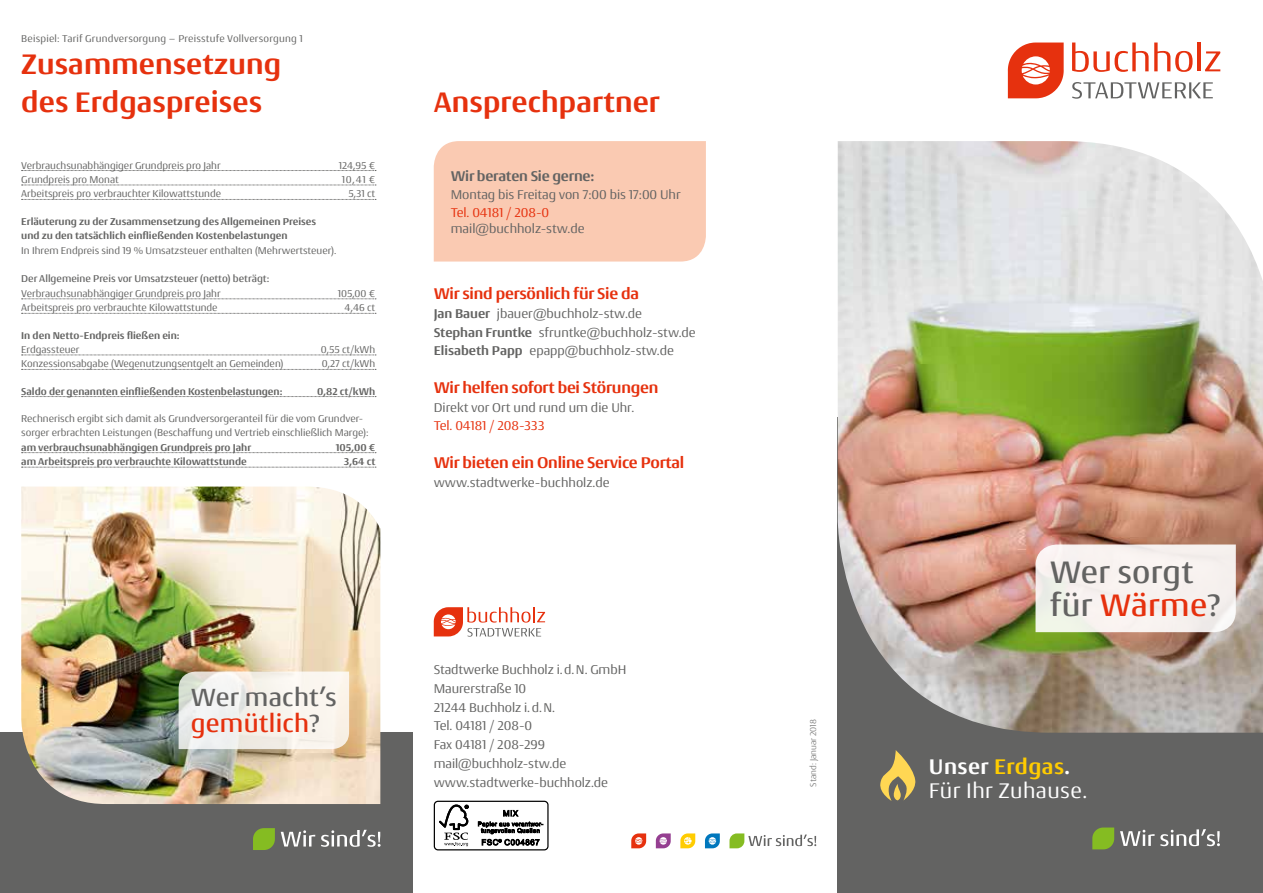
<style>
.page{position:relative;width:1263px;height:893px;background:#fff}
.page>*{position:absolute;margin:0;border:0;box-sizing:border-box;transform-origin:0 0}
.t1{font:500 33px/33px "Conto";letter-spacing:.01em;color:#636362}
.t2{font:700 30px/37.5px "Conto";letter-spacing:.005em;color:#e6310e}
.t3{font:500 26.4px/26.4px "Conto";letter-spacing:.01em;color:#636362}
.t4{font:22.5px/24px "Conto";letter-spacing:.02em;color:#fff}
.t5{font:700 16.5px "Conto";letter-spacing:-.015em;color:#e6310e}
.t6{font:700 15px "Conto";letter-spacing:-.015em;color:#636362}
.t7{font:13.5px/18.8px "Conto";letter-spacing:-.005em;color:#636362}
.t8{font:13.5px "Conto";letter-spacing:-.005em;color:#e6310e}
.t9{font:10.5px/14.4px "Conto";color:#636362}
.t10{font:700 10.5px/14.4px "Conto";color:#636362}
.t11{font:10.5px "Conto";letter-spacing:.02em;color:#636362}
.t12{font:500 10.5px "Conto";color:#636362}
.t13{font:300 9px "Conto";color:#636362}
.s1{font-weight:700}
.s2{color:#e6310e}
.s3{font-weight:700;color:#fc0}
</style>
<div class="page">
<div style="left:434px;top:141px;width:272px;height:121px;background:#facab2"></div>
<div style="left:838px;top:417px;width:425px;height:476px;background:#636362"></div>
<img style="left:838px;top:141px;width:425px;height:592px">
<svg style="left:1008px;top:43px;width:56px;height:55px"></svg>
<svg style="left:1072px;top:82px;width:141px;height:17px"></svg>
<hr style="left:1197px;top:43px;width:4px;height:28px;background:#e6310e">
<svg style="left:1205px;top:51px;width:15px;height:20px"></svg>
<svg style="left:1072px;top:43px;width:76px;height:29px"></svg>
<svg style="left:1154px;top:43px;width:38px;height:29px"></svg>
<svg style="left:434px;top:607px;width:111px;height:30px"></svg>
<svg style="left:22px;top:170px;width:354px;height:1px"></svg>
<svg style="left:22px;top:185px;width:354px;height:1px"></svg>
<svg style="left:22px;top:199px;width:354px;height:1px"></svg>
<svg style="left:22px;top:299px;width:354px;height:1px"></svg>
<svg style="left:22px;top:313px;width:354px;height:1px"></svg>
<svg style="left:22px;top:355px;width:354px;height:1px"></svg>
<svg style="left:22px;top:369px;width:354px;height:1px"></svg>
<svg style="left:22px;top:396px;width:354px;height:1px"></svg>
<svg style="left:22px;top:452px;width:354px;height:1px"></svg>
<svg style="left:22px;top:467px;width:354px;height:1px"></svg>
<div style="left:0;top:733px;width:412px;height:160px;background:#636362"></div>
<img style="left:21px;top:487px;width:359px;height:317px">
<svg style="left:179px;top:671px;width:170px;height:78px"></svg>
<svg style="left:281px;top:830px;width:34px;height:16px"></svg>
<svg style="left:321px;top:830px;width:60px;height:17px"></svg>
<svg style="left:253px;top:828px;width:22px;height:22px"></svg>
<div style="left:434px;top:801px;width:115px;height:49px;border:1px solid #000;border-radius:4px"></div>
<svg style="left:439px;top:804px;width:30px;height:42px"></svg>
<svg style="left:478px;top:809px;width:65px;height:37px"></svg>
<svg style="left:1120px;top:830px;width:34px;height:16px"></svg>
<svg style="left:1160px;top:829px;width:60px;height:17px"></svg>
<svg style="left:1092px;top:827px;width:22px;height:22px"></svg>
<svg style="left:705px;top:833px;width:15px;height:15px"></svg>
<svg style="left:631px;top:833px;width:15px;height:15px"></svg>
<svg style="left:656px;top:833px;width:15px;height:15px"></svg>
<svg style="left:680px;top:833px;width:15px;height:15px"></svg>
<svg style="left:729px;top:833px;width:87px;height:15px"></svg>
<svg style="left:880px;top:750px;width:36px;height:51px"></svg>
<svg style="left:1035px;top:544px;width:201px;height:88px;background:#f4efeb"></svg>
<p class="t11" style="left:21px;top:32px;width:283px">Beispiel: Tarif Grundversorgung – Preisstufe Vollversorgung 1</p>
<h2 class="t2" style="left:21px;top:44px;width:262px">Zusammensetzung des Erdgaspreises</h2>
<p class="t9" style="left:21px;top:157px;width:201px">Verbrauchsunabhängiger Grundpreis pro Jahr</p>
<p class="t9" style="left:339px;top:157px;width:38px">124,95 €</p>
<p class="t9" style="left:21px;top:172px;width:99px">Grundpreis pro Monat</p>
<p class="t9" style="left:342px;top:172px;width:35px">10,41 €</p>
<p class="t9" style="left:21px;top:186px;width:201px">Arbeitspreis pro verbrauchter Kilowattstunde</p>
<p class="t9" style="left:349px;top:186px;width:28px">5,31 ct</p>
<p class="t10" style="left:21px;top:214px;width:296px">Erläuterung zu der Zusammensetzung des Allgemeinen Preises und zu den tatsächlich einfließenden Kostenbelastungen</p>
<p class="t9" style="left:21px;top:242px;width:317px">In Ihrem Endpreis sind 19 % Umsatzsteuer enthalten (Mehrwertsteuer).</p>
<p class="t12" style="left:21px;top:272px;width:250px">Der Allgemeine Preis vor Umsatzsteuer (netto) beträgt:</p>
<p class="t9" style="left:21px;top:286px;width:201px">Verbrauchsunabhängiger Grundpreis pro Jahr</p>
<p class="t9" style="left:338px;top:286px;width:39px">105,00 €</p>
<p class="t9" style="left:21px;top:300px;width:198px">Arbeitspreis pro verbrauchte Kilowattstunde</p>
<p class="t9" style="left:345px;top:300px;width:32px">4,46 ct</p>
<p class="t10" style="left:21px;top:327px;width:160px">In den Netto-Endpreis fließen ein:</p>
<p class="t9" style="left:21px;top:342px;width:60px">Erdgassteuer</p>
<p class="t9" style="left:321px;top:342px;width:56px">0,55 ct/kWh</p>
<p class="t9" style="left:21px;top:356px;width:264px">Konzessionsabgabe (Wegenutzungsentgelt an Gemeinden)</p>
<p class="t9" style="left:322px;top:356px;width:55px">0,27 ct/kWh</p>
<p class="t10" style="left:21px;top:384px;width:263px">Saldo der genannten einfließenden Kostenbelastungen:</p>
<p class="t10" style="left:317px;top:384px;width:60px">0,82 ct/kWh</p>
<p class="t9" style="left:21px;top:411px;width:349px">Rechnerisch ergibt sich damit als Grundversorgeranteil für die vom Grundver&shy;sorger erbrachten Leistungen (Beschaffung und Vertrieb einschließlich Marge):</p>
<p class="t10" style="left:21px;top:440px;width:231px">am verbrauchsunabhängigen Grundpreis pro Jahr</p>
<p class="t10" style="left:336px;top:440px;width:41px">105,00 €</p>
<p class="t10" style="left:21px;top:454px;width:227px">am Arbeitspreis pro verbrauchte Kilowattstunde</p>
<p class="t10" style="left:344px;top:454px;width:33px">3,64 ct</p>
<h2 class="t2" style="left:434px;top:82px;width:228px">Ansprechpartner</h2>
<h3 class="t6" style="left:451px;top:166px;width:145px">Wir beraten Sie gerne:</h3>
<p class="t7" style="left:451px;top:185px;width:231px">Montag bis Freitag von 7:00 bis 17:00 Uhr</p>
<p class="t8" style="left:451px;top:204px;width:100px">Tel. 04181 / 208-0</p>
<p class="t7" style="left:451px;top:219px;width:135px">mail@buchholz-stw.de</p>
<h3 class="t5" style="left:434px;top:283px;width:207px">Wir sind persönlich für Sie da</h3>
<p class="t7" style="left:434px;top:303px;width:264px"><span class="s1">Jan Bauer</span> jbauer@buchholz-stw.de<br><span class="s1">Stephan Fruntke</span> sfruntke@buchholz-stw.de<br><span class="s1">Elisabeth Papp</span> epapp@buchholz-stw.de</p>
<h3 class="t5" style="left:434px;top:377px;width:226px">Wir helfen sofort bei Störungen</h3>
<p class="t7" style="left:434px;top:397px;width:202px">Direkt vor Ort und rund um die Uhr.</p>
<p class="t8" style="left:434px;top:417px;width:112px">Tel. 04181 / 208-333</p>
<h3 class="t5" style="left:434px;top:452px;width:252px">Wir bieten ein Online Service Portal</h3>
<p class="t7" style="left:434px;top:472px;width:177px">www.stadtwerke-buchholz.de</p>
<h3 class="t3" style="left:191px;top:683px;width:147px">Wer macht’s <span class="s2">gemütlich</span>?</h3>
<p class="t7" style="left:434px;top:660px;width:194px">Stadtwerke Buchholz i.d.N. GmbH<br>Maurerstraße 10<br>21244 Buchholz i.d.N.<br>Tel. 04181 / 208-0<br>Fax 04181 / 208-299 mail@buchholz-stw.de www.stadtwerke-buchholz.de</p>
<p class="t13" style="left:807px;top:787px;width:69px;rotate:-90deg">Stand: Januar 2018</p>
<h1 class="t1" style="left:1050px;top:554px;width:173px">Wer sorgt für <span class="s2">Wärme</span>?</h1>
<h3 class="t4" style="left:929px;top:754px;width:160px"><span class="s1">Unser</span> <span class="s3">Erdgas</span><span class="s1">.<br></span>Für Ihr Zuhause.</h3>
</div>
